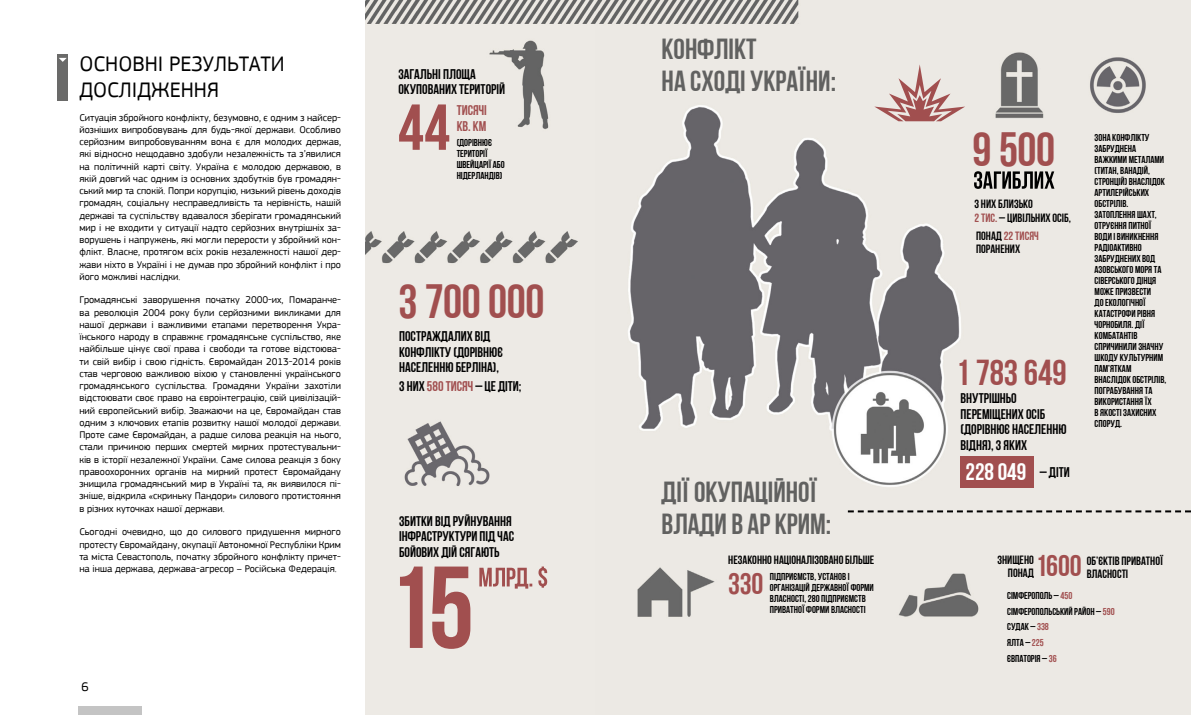
<style>
.page{position:relative;width:1191px;height:715px;background:#fff}
.page>*{position:absolute;margin:0;border:0;box-sizing:border-box;transform-origin:0 0}
.t1{font:48px "Bebas Neue Cyrillic";letter-spacing:-.01em;color:#a14f4f}
.t2{font:36px "Bebas Neue Cyrillic";letter-spacing:.005em;color:#a14f4f}
.t3{font:30px "Bebas Neue Cyrillic";letter-spacing:-.005em;color:#a14f4f}
.t4{font:29px/31.9px "Bebas Neue Cyrillic";color:#616160}
.t5{font:24px "Bebas Neue Cyrillic";color:#fff}
.t6{font:22px/26.4px "PF Square Sans Pro";color:#000}
.t7{font:14px/15.4px "Bebas Neue Cyrillic";color:#000}
.t8{font:14px/15.4px "Bebas Neue Cyrillic";color:#a14f4f}
.t9{font:13px "PF Square Sans Pro";color:#000}
.t10{font:12px/13.2px "Bebas Neue Cyrillic";color:#000}
.t11{font:10.2px/12.2px "PF Square Sans Pro";color:#000;text-align:justify}
.t12{font:10px/11px "Bebas Neue Cyrillic";color:#000}
.s1{color:#a14f4f}
.s2{font-size:14px;color:#000}
</style>
<div class="page">
<div style="left:78px;top:705px;width:64px;height:9px;background:#c4c4c4"></div>
<img style="left:365px;top:0;width:825px;height:714px">
<svg style="left:974px;top:171px;width:80px;height:18px"></svg>
<svg style="left:874px;top:64px;width:91px;height:57px;background:#d7bfbb"></svg>
<div style="left:960px;top:456px;width:73px;height:32px;background:#a14f4f"></div>
<svg style="left:848px;top:510px;width:343px;height:2px"></svg>
<svg style="left:399px;top:104px;width:50px;height:46px;background:#c69a98"></svg>
<svg style="left:479px;top:566px;width:68px;height:22px"></svg>
<svg style="left:400px;top:566px;width:70px;height:82px;background:#c39593"></svg>
<div style="left:57px;top:54px;width:11px;height:46px;background:#6a6a69"></div>
<svg style="left:59px;top:58px;width:8px;height:4px"></svg>
<h3 class="t6" style="left:79px;top:50px;width:207px">Основні результати дослідження</h3>
<p class="t11" style="left:79px;top:111px;width:263px">Ситуація збройного конфлікту, безумовно, є одним з найсер&shy;йозніших випробовувань для будь-якої держави. Особливо серйозним випробовуванням вона є для молодих держав, які відносно нещодавно здобули незалежність та з’явилися на політичній карті світу. Україна є молодою державою, в якій довгий час одним із основних здобутків був громадян&shy;ський мир та спокій. Попри корупцію, низький рівень доходів громадян, соціальну несправедливість та нерівність, нашій державі та суспільству вдавалося зберігати громадянський мир і не входити у ситуації надто серйозних внутрішніх за&shy;ворушень і напружень, які могли перерости у збройний кон&shy;флікт. Власне, протягом всіх років незалежності нашої дер&shy;жави ніхто в Україні і не думав про збройний конфлікт і про його можливі наслідки.</p>
<p class="t11" style="left:79px;top:294px;width:263px">Громадянські заворушення початку 2000-их, Помаранче&shy;ва революція 2004 року були серйозними викликами для нашої держави і важливими етапами перетворення Укра&shy;їнського народу в справжнє громадянське суспільство, яке найбільше цінує свої права і свободи та готове відстоюва&shy;ти свій вибір і свою гідність. Євромайдан 2013-2014 років став черговою важливою віхою у становленні українського громадянського суспільства. Громадяни України захотіли відстоювати своє право на євроінтеграцію, свій цивілізацій&shy;ний європейський вибір. Зважаючи на це, Євромайдан став одним з ключових етапів розвитку нашої молодої держави.<br>Проте саме Євромайдан, а радше силова реакція на нього, стали причиною перших смертей мирних протестувальни&shy;ків в історії незалежної України. Саме силова реакція з боку правоохоронних органів на мирний протест Євромайдану знищила громадянський мир в Україні та, як виявилося пі&shy;зніше, відкрила «скриньку Пандори» силового протистояння в різних куточках нашої держави.</p>
<p class="t11" style="left:79px;top:525px;width:263px">Сьогодні очевидно, що до силового придушення мирного протесту Євромайдану, окупації Автономної Республіки Крим та міста Севастополь, початку збройного конфлікту причет&shy;на інша держава, держава-агресор – Російська Федерація.</p>
<p class="t9" style="left:81px;top:679px;width:9px">6</p>
<h3 class="t7" style="left:398px;top:66px;width:108px">Загальні площа окупованих територій</h3>
<h3 class="t8" style="left:457px;top:103px;width:32px">тисячі кв. км</h3>
<p class="t12" style="left:457px;top:137px;width:50px">(дорівнює території<br>Швейцарії або<br>Нідерландів)</p>
<h1 class="t1" style="left:398px;top:275px;width:147px">3 700 000</h1>
<h3 class="t7" style="left:399px;top:328px;width:105px">постраждалих від конфлікту (дорівнює населенню Берліна),</h3>
<h3 class="t7" style="left:399px;top:378px;width:124px">з них <span class="s1">580 тисяч</span> – це діти;</h3>
<h3 class="t7" style="left:399px;top:513px;width:116px">Збитки від руйнування інфраструктури під час бойових дій сягають</h3>
<h3 class="t4" style="left:661px;top:33px;width:176px">Конфлікт<br>на сході України:</h3>
<h3 class="t4" style="left:661px;top:475px;width:171px">Дії окупаційної влади в АР Крим:</h3>
<h1 class="t1" style="left:972px;top:123px;width:84px">9 500</h1>
<p class="t12" style="left:1094px;top:132px;width:73px">Зона конфлікту забруднена важкими металами (титан, ванадій, стронцій) внаслідок артилерійських обстрілів.<br>Затоплення шахт, отруєння питної води і виникнення радіоактивно забруднених вод<br>Азовського моря та<br>Сіверського Дінця може призвести<br>до екологічної катастрофи рівня<br>Чорнобиля. Дії комбатантів спричинили значну шкоду культурним пам’яткам внаслідок обстрілів, пограбування та використання їх<br>в якості захисних споруд.</p>
<p class="t10" style="left:974px;top:197px;width:98px">з них близько<br><span class="s1">2 тис.</span> – цивільних осіб,</p>
<p class="t10" style="left:976px;top:228px;width:64px">понад <span class="s1">22 тисяч </span>поранених</p>
<h2 class="t2" style="left:956px;top:352px;width:112px">1783649</h2>
<h3 class="t7" style="left:960px;top:390px;width:107px">внутрішньо переміщених осіб (дорівнює населенню<br>Відня), з яких</h3>
<h3 class="t5" style="left:965px;top:458px;width:106px">228049 <span class="s2">– діти</span></h3>
<h3 class="t3" style="left:1035px;top:548px;width:48px">1600</h3>
<p class="t10" style="left:1086px;top:554px;width:78px">об’єктів приватної</p>
<p class="t10" style="left:728px;top:552px;width:147px">незаконно націоналізовано більше</p>
<p class="t10" style="left:997px;top:552px;width:38px;text-align:right">знищено понад</p>
<p class="t10" style="left:1086px;top:567px;width:43px">власності</p>
<h3 class="t3" style="left:728px;top:566px;width:37px">330</h3>
<p class="t12" style="left:770px;top:570px;width:81px">підприємств, установ і</p>
<p class="t12" style="left:770px;top:581px;width:105px">організацій державної форми власності, 280 підприємств приватної форми власності</p>
<p class="t12" style="left:1007px;top:588px;width:109px;line-height:15.5px">Сімферополь – <span class="s1">450<br></span>Сімферопольський район – <span class="s1">590<br></span>Судак – <span class="s1">338<br></span>Ялта – <span class="s1">225<br></span>Євпаторія – <span class="s1">36</span></p>
</div>
